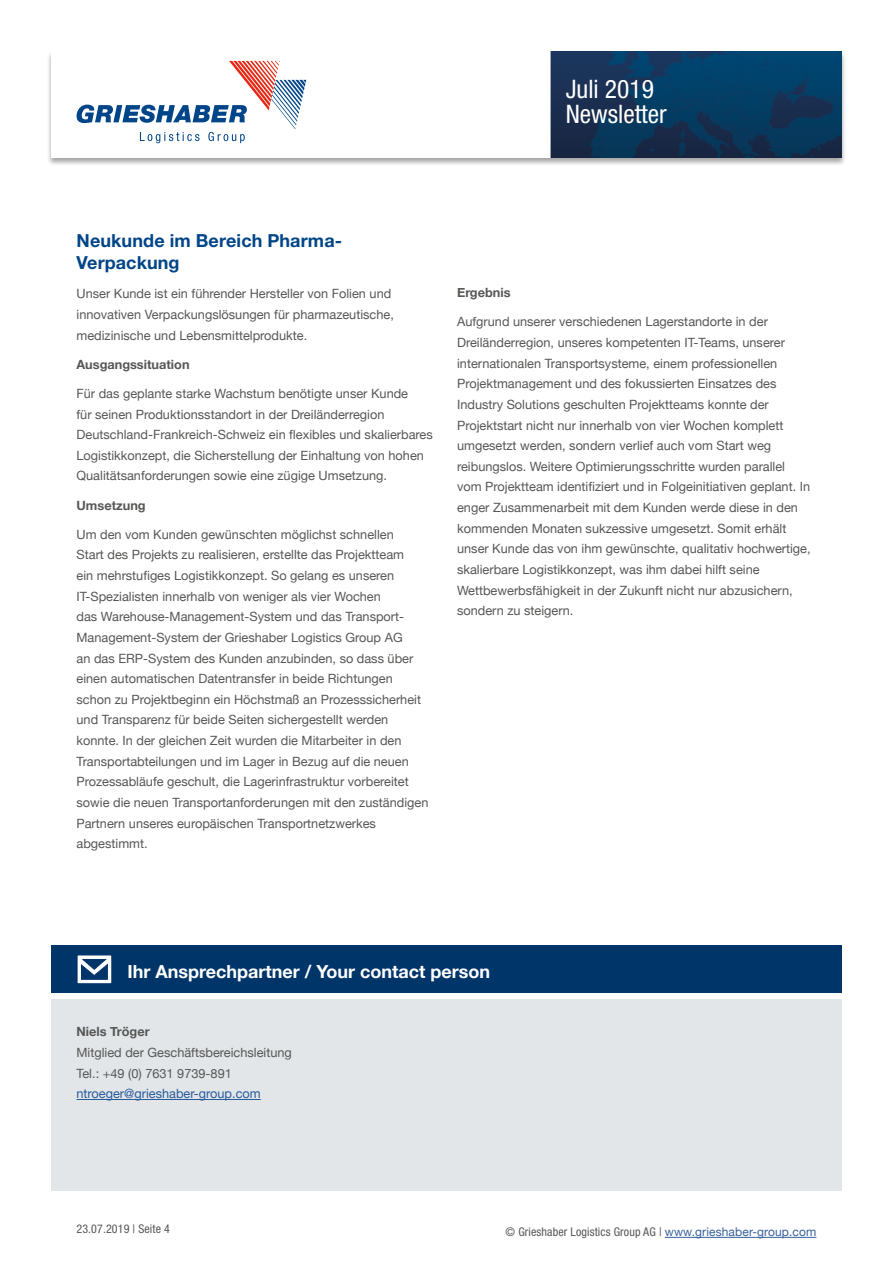
<style>
.page{position:relative;width:893px;height:1263px;background:#fff}
.page>*{position:absolute;margin:0;border:0;box-sizing:border-box;transform-origin:0 0}
.t1{font:condensed 25.5px/25.5px "Helvetica Neue LT Std";color:#fff}
.t2{font:700 18px "Helvetica Neue";color:#fff}
.t3{font:700 18px/22.5px "Helvetica Neue LT Std";letter-spacing:.005em;color:#004587}
.t4{font:12.75px/20.7px "Helvetica Neue";color:#575756}
.t5{font:700 12.75px "Helvetica Neue";color:#575756}
.t6{font:12.75px "Helvetica Neue";color:#275b9b}
.t7{font:condensed 12px "Helvetica Neue LT Std";letter-spacing:.01em;color:#575756}
.s1{font-family:"Helvetica Neue";font-stretch:normal;color:#37609d}
</style>
<div class="page">
<div style="left:47px;top:51px;width:799px;height:115px;background:#000;opacity:.35"></div>
<div style="left:51px;top:51px;width:791px;height:106px;background:#fff"></div>
<img style="left:551px;top:51px;width:291px;height:106px">
<svg style="left:76px;top:61px;width:230px;height:82px"></svg>
<hr style="left:665px;top:1237px;width:151px;height:1px;background:#37609d">
<div style="left:51px;top:999px;width:791px;height:192px;background:#e2e6e9"></div>
<div style="left:51px;top:946px;width:791px;height:47px;background:#00356a"></div>
<svg style="left:77px;top:955px;width:35px;height:29px"></svg>
<hr style="left:77px;top:1099px;width:184px;height:1px;background:#275b9b">
<h1 class="t1" style="left:566px;top:76px;width:103px">Juli 2019<br>Newsletter</h1>
<h2 class="t3" style="left:77px;top:229px;width:267px">Neukunde im Bereich Pharma-<br>Verpackung</h2>
<p class="t4" style="left:77px;top:284px;width:319px">Unser Kunde ist ein führender Hersteller von Folien und innovativen Verpackungslösungen für pharmazeutische, medizinische und Lebensmittelprodukte.</p>
<p class="t5" style="left:77px;top:354px;width:115px">Ausgangssituation</p>
<p class="t4" style="left:77px;top:384px;width:358px">Für das geplante starke Wachstum benötigte unser Kunde<br>für seinen Produktionsstandort in der Dreiländerregion Deutschland-Frankreich-Schweiz ein flexibles und skalierbares Logistikkonzept, die Sicherstellung der Einhaltung von hohen Qualitätsanforderungen sowie eine zügige Umsetzung.</p>
<p class="t5" style="left:77px;top:495px;width:71px">Umsetzung</p>
<p class="t4" style="left:77px;top:525px;width:353px">Um den vom Kunden gewünschten möglichst schnellen<br>Start des Projekts zu realisieren, erstellte das Projektteam<br>ein mehrstufiges Logistikkonzept. So gelang es unseren IT-Spezialisten innerhalb von weniger als vier Wochen<br>das Warehouse-Management-System und das Transport-Management-System der Grieshaber Logistics Group AG<br>an das ERP-System des Kunden anzubinden, so dass über einen automatischen Datentransfer in beide Richtungen schon zu Projektbeginn ein Höchstmaß an Prozesssicherheit und Transparenz für beide Seiten sichergestellt werden konnte. In der gleichen Zeit wurden die Mitarbeiter in den Transportabteilungen und im Lager in Bezug auf die neuen Prozessabläufe geschult, die Lagerinfrastruktur vorbereitet sowie die neuen Transportanforderungen mit den zuständigen Partnern unseres europäischen Transportnetzwerkes abgestimmt.</p>
<p class="t5" style="left:457px;top:283px;width:55px">Ergebnis</p>
<p class="t4" style="left:457px;top:312px;width:355px">Aufgrund unserer verschiedenen Lagerstandorte in der Dreiländerregion, unseres kompetenten IT-Teams, unserer internationalen Transportsysteme, einem professionellen Projektmanagement und des fokussierten Einsatzes des Industry Solutions geschulten Projektteams konnte der Projektstart nicht nur innerhalb von vier Wochen komplett umgesetzt werden, sondern verlief auch vom Start weg reibungslos. Weitere Optimierungsschritte wurden parallel vom Projektteam identifiziert und in Folgeinitiativen geplant. In enger Zusammenarbeit mit dem Kunden werde diese in den kommenden Monaten sukzessive umgesetzt. Somit erhält unser Kunde das von ihm gewünschte, qualitativ hochwertige, skalierbare Logistikkonzept, was ihm dabei hilft seine Wettbewerbsfähigkeit in der Zukunft nicht nur abzusichern, sondern zu steigern.</p>
<h2 class="t2" style="left:127px;top:957px;width:364px">Ihr Ansprechpartner / Your contact person</h2>
<p class="t5" style="left:77px;top:1022px;width:75px">Niels Tröger</p>
<p class="t4" style="left:77px;top:1043px;width:217px">Mitglied der Geschäftsbereichsleitung<br>Tel.: +49 (0) 7631 9739-891</p>
<p class="t6" style="left:77px;top:1084px;width:186px">ntroeger@grieshaber-group.com</p>
<p class="t7" style="left:77px;top:1222px;width:95px">23.07.2019 | Seite 4</p>
<p class="t7" style="left:506px;top:1225px;width:312px">© Grieshaber Logistics Group AG | <span class="s1">www.grieshaber-group.com</span></p>
</div>
